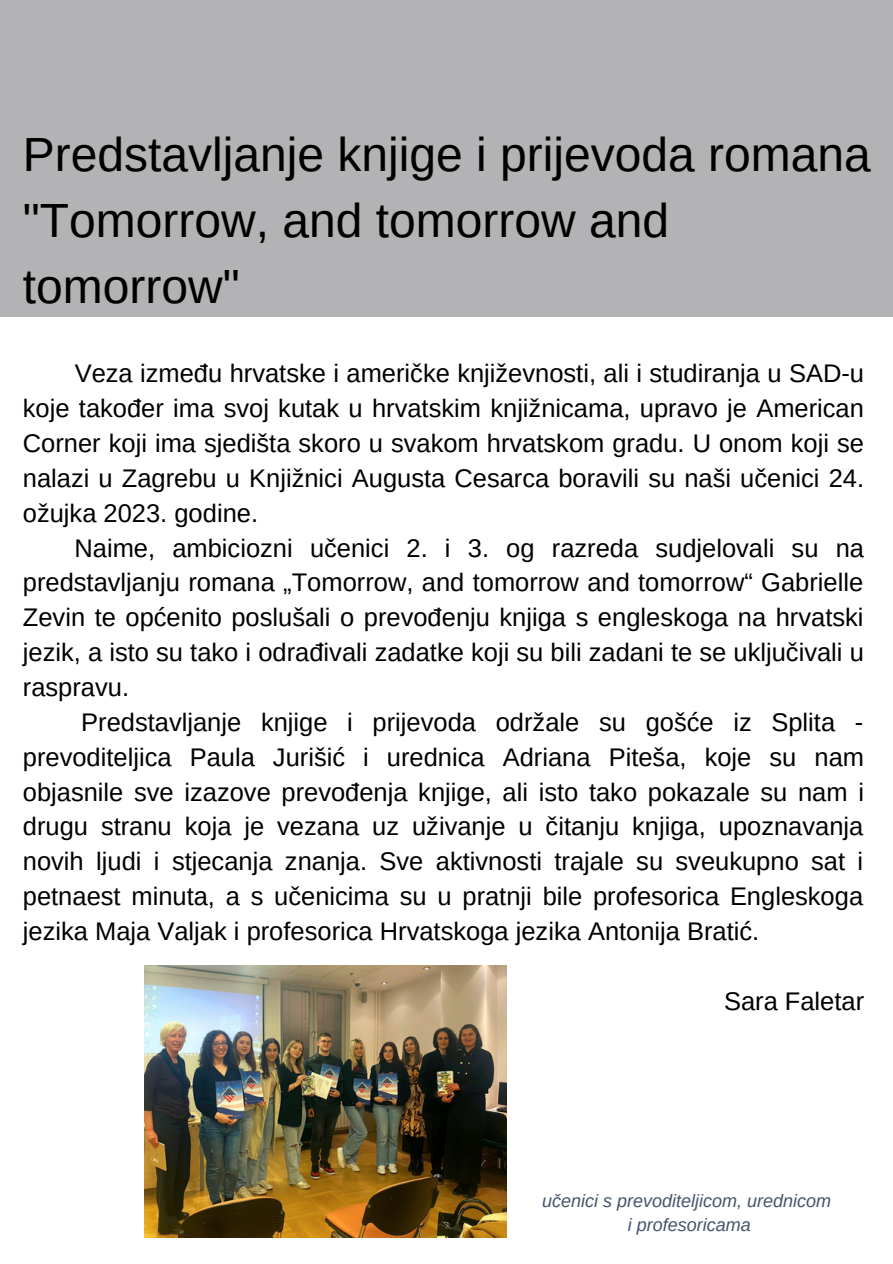
<style>
.page{position:relative;width:893px;height:1264px;background:#fff}
.page>*{position:absolute;margin:0;border:0;box-sizing:border-box;transform-origin:0 0}
.t1{font:48px/66.3px "Arimo";color:#000}
.t2{font:25.5px/34.8px "Arimo";color:#000;text-align:justify}
.t3{font:italic 18px "Arimo";color:#44546a}
</style>
<div class="page">
<div style="left:0;top:0;width:892px;height:317px;background:#b3b2b4"></div>
<img style="left:144px;top:966px;width:362px;height:270px">
<p class="t1" style="left:23px;top:121px;width:849px">Predstavljanje knjige i prijevoda romana "Tomorrow, and tomorrow and tomorrow"</p>
<p class="t2" style="left:23px;top:356px;width:842px;text-indent:52px">Veza između hrvatske i američke književnosti, ali i studiranja u SAD-u koje također ima svoj kutak u hrvatskim knjižnicama, upravo je American Corner koji ima sjedišta skoro u svakom hrvatskom gradu. U onom koji se nalazi u Zagrebu u Knjižnici Augusta Cesarca boravili su naši učenici 24. ožujka 2023. godine.</p>
<p class="t2" style="left:23px;top:530px;width:842px;text-indent:52px">Naime, ambiciozni učenici 2. i 3. og razreda sudjelovali su na predstavljanju romana „Tomorrow, and tomorrow and tomorrow“ Gabrielle Zevin te općenito poslušali o prevođenju knjiga s engleskoga na hrvatski jezik, a isto su tako i odrađivali zadatke koji su bili zadani te se uključivali u raspravu.</p>
<p class="t2" style="left:23px;top:704px;width:842px;text-indent:58px">Predstavljanje knjige i prijevoda održale su gošće iz Splita - prevoditeljica Paula Jurišić i urednica Adriana Piteša, koje su nam objasnile sve izazove prevođenja knjige, ali isto tako pokazale su nam i drugu stranu koja je vezana uz uživanje u čitanju knjiga, upoznavanja novih ljudi i stjecanja znanja. Sve aktivnosti trajale su sveukupno sat i petnaest minuta, a s učenicima su u pratnji bile profesorica Engleskoga jezika Maja Valjak i profesorica Hrvatskoga jezika Antonija Bratić.</p>
<p class="t2" style="left:724px;top:983px;width:142px">Sara Faletar</p>
<p class="t3" style="left:542px;top:1190px;width:290px">učenici s prevoditeljicom, urednicom</p>
<p class="t3" style="left:627px;top:1214px;width:124px">i profesoricama</p>
</div>
